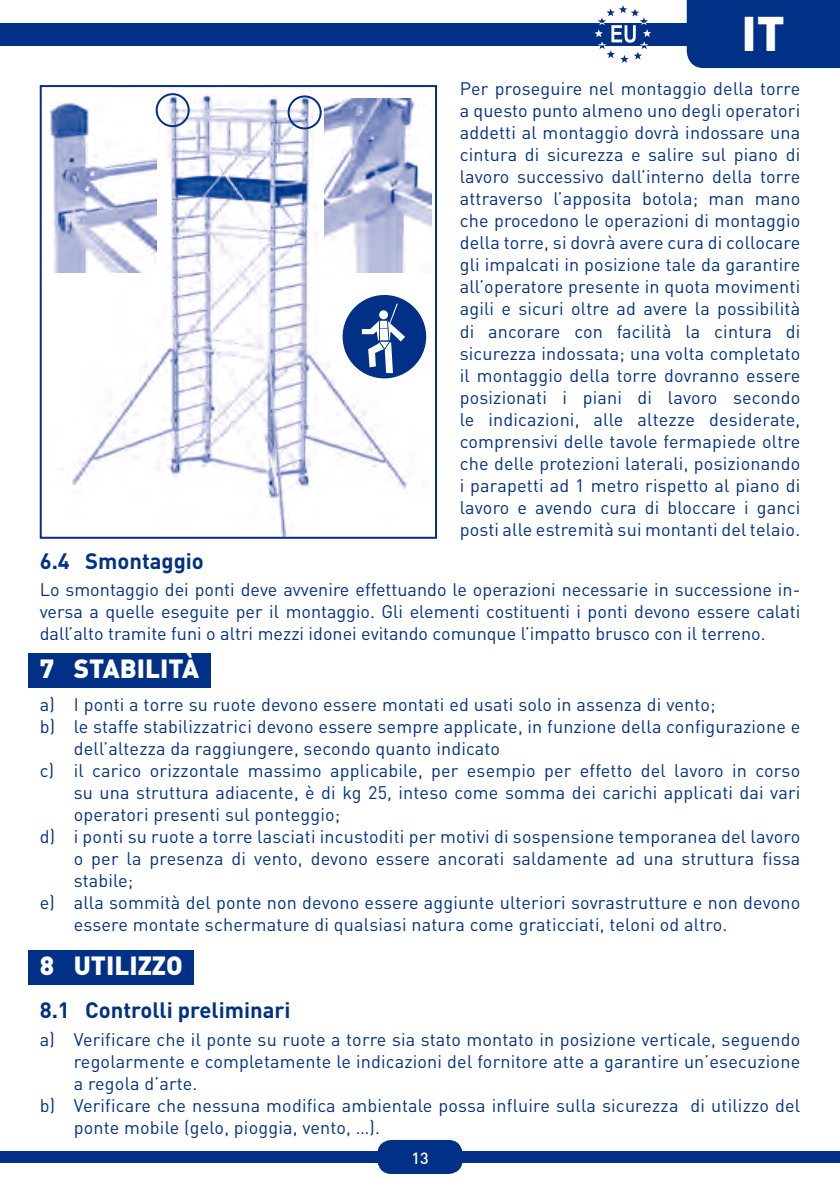
<style>
.page{position:relative;width:840px;height:1191px;background:#fff}
.page>*{position:absolute;margin:0;border:0;box-sizing:border-box;transform-origin:0 0}
.t1{font:900 48px "DIN";color:#fff}
.t2{font:900 26px "DIN";color:#fff}
.t3{font:700 22px "DIN";color:#003186}
.t4{font:18px/22px "DIN";letter-spacing:.01em;color:#003186;text-align:justify}
.t5{font:500 16px "DIN";color:#fff}
</style>
<div class="page">
<div style="left:0;top:23px;width:697px;height:22px;background:#003186"></div>
<div style="left:0;top:1151px;width:839px;height:11px;background:#003186"></div>
<div style="left:686px;top:0;width:153px;height:68px;background:#003186"></div>
<div style="left:377px;top:1140px;width:85px;height:34px;background:#003186;border-radius:14px"></div>
<svg style="left:594px;top:5px;width:57px;height:58px"></svg>
<div style="left:28px;top:653px;width:182px;height:35px;background:#003186"></div>
<div style="left:28px;top:950px;width:166px;height:34px;background:#003186"></div>
<img style="left:54px;top:93px;width:372px;height:443px">
<div style="left:40px;top:85px;width:397px;height:454px;border:2px solid #003186"></div>
<img style="left:49px;top:98px;width:107px;height:174px">
<img style="left:324px;top:98px;width:107px;height:174px">
<div style="left:156px;top:93px;width:34px;height:34px;border:2px solid #003186;border-radius:50%"></div>
<div style="left:287px;top:95px;width:34px;height:34px;border:2px solid #003186;border-radius:50%"></div>
<div style="left:342px;top:295px;width:84px;height:83px;background:#003186;border-radius:50%"></div>
<svg style="left:361px;top:303px;width:44px;height:70px"></svg>
<h1 class="t1" style="left:741px;top:2px;width:45px">IT</h1>
<p class="t4" style="left:459px;top:77px;width:342px">Per proseguire nel montaggio della torre a questo punto almeno uno degli operatori addetti al montaggio dovrà indossare una cintura di sicurezza e salire sul piano di lavoro successivo dall’interno della torre attraverso l’apposita botola; man mano che procedono le operazioni di montaggio della torre, si dovrà avere cura di collocare gli impalcati in posizione tale da garantire all’operatore presente in quota movimenti agili e sicuri oltre ad avere la possibilità di ancorare con facilità la cintura di sicurezza indossata; una volta completato il montaggio della torre dovranno essere posizionati i piani di lavoro secondo le indicazioni, alle altezze desiderate, comprensivi delle tavole fermapiede oltre che delle protezioni laterali, posizionando i parapetti ad 1 metro rispetto al piano di lavoro e avendo cura di bloccare i ganci posti alle estremità sui montanti del telaio.</p>
<p class="t3" style="left:40px;top:546px;width:166px">6.4 Smontaggio</p>
<p class="t4" style="left:40px;top:578px;width:761px">Lo smontaggio dei ponti deve avvenire effettuando le operazioni necessarie in successione in&shy;versa a quelle eseguite per il montaggio. Gli elementi costituenti i ponti devono essere calati dall’alto tramite funi o altri mezzi idonei evitando comunque l’impatto brusco con il terreno.</p>
<h2 class="t2" style="left:40px;top:651px;width:161px">7 STABILITÀ</h2>
<p class="t4" style="left:40px;top:693px;width:677px">a) I ponti a torre su ruote devono essere montati ed usati solo in assenza di vento;</p>
<p class="t4" style="left:40px;top:715px;width:761px">b) le staffe stabilizzatrici devono essere sempre applicate, in funzione della configurazione e</p>
<p class="t4" style="left:74px;top:737px;width:427px">dell’altezza da raggiungere, secondo quanto indicato</p>
<p class="t4" style="left:40px;top:759px;width:761px">c) il carico orizzontale massimo applicabile, per esempio per effetto del lavoro in corso</p>
<p class="t4" style="left:74px;top:781px;width:727px">su una struttura adiacente, è di kg 25, inteso come somma dei carichi applicati dai vari</p>
<p class="t4" style="left:74px;top:803px;width:268px">operatori presenti sul ponteggio;</p>
<p class="t4" style="left:40px;top:825px;width:761px">d) i ponti su ruote a torre lasciati incustoditi per motivi di sospensione temporanea del lavoro</p>
<p class="t4" style="left:74px;top:847px;width:727px">o per la presenza di vento, devono essere ancorati saldamente ad una struttura fissa</p>
<p class="t4" style="left:74px;top:869px;width:61px">stabile;</p>
<p class="t4" style="left:40px;top:891px;width:761px">e) alla sommità del ponte non devono essere aggiunte ulteriori sovrastrutture e non devono</p>
<p class="t4" style="left:74px;top:913px;width:654px">essere montate schermature di qualsiasi natura come graticciati, teloni od altro.</p>
<h2 class="t2" style="left:40px;top:947px;width:144px">8 UTILIZZO</h2>
<p class="t3" style="left:40px;top:996px;width:252px">8.1 Controlli preliminari</p>
<p class="t4" style="left:40px;top:1028px;width:761px">a) Verificare che il ponte su ruote a torre sia stato montato in posizione verticale, seguendo</p>
<p class="t4" style="left:74px;top:1050px;width:727px">regolarmente e completamente le indicazioni del fornitore atte a garantire un’esecuzione</p>
<p class="t4" style="left:74px;top:1072px;width:125px">a regola d’arte.</p>
<p class="t4" style="left:40px;top:1094px;width:761px">b) Verificare che nessuna modifica ambientale possa influire sulla sicurezza di utilizzo del</p>
<p class="t4" style="left:74px;top:1116px;width:307px">ponte mobile (gelo, pioggia, vento, …).</p>
<p class="t5" style="left:411px;top:1147px;width:19px">13</p>
</div>
